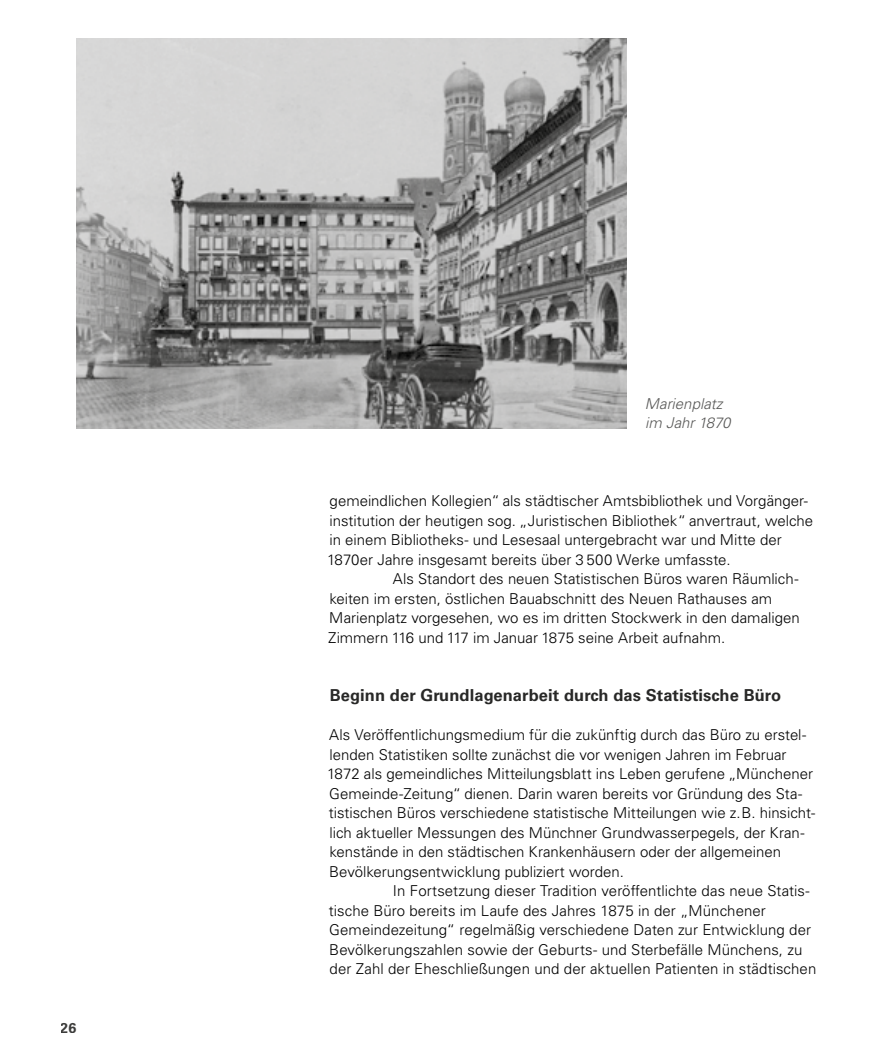
<style>
.page{position:relative;width:893px;height:1063px;background:#fff}
.page>*{position:absolute;margin:0;border:0;box-sizing:border-box;transform-origin:0 0}
.id210{font:700 16.5px "Univers LT Pro 65";letter-spacing:.005em;color:#282827}
.id11633{font:300 15px/19.5px "Univers LT Pro 45";color:#000}
.id11631{font:300 15px/19.5px "Univers LT Pro 45";color:#000}
.t1{font:italic 300 15px/19.5px "Univers LT Pro 45";color:#575756}
.t2{font:700 14.25px "Univers LT Pro 65";color:#3c3c3b}
</style>
<div class="page">
<img style="left:77px;top:38px;width:550px;height:390px">
<p class="t2" style="left:61px;top:1018px;width:17px">26</p>
<p class="t1" style="left:645px;top:394px;width:87px">Marienplatz im Jahr 1870</p>
<p class="id11633" style="left:327px;top:491px;width:488px">gemeindlichen Kollegien“ als städtischer Amtsbibliothek und Vorgänger&shy;institution der heutigen sog. „Juristischen Bibliothek“ anvertraut, welche in einem Bibliotheks- und Lesesaal untergebracht war und Mitte der 1870er Jahre insgesamt bereits über 3 500 Werke umfasste.</p>
<p class="id11633" style="left:328px;top:569px;width:473px;text-indent:65px">Als Standort des neuen Statistischen Büros waren Räumlich&shy;keiten im ersten, östlichen Bauabschnitt des Neuen Rathauses am Marienplatz vorgesehen, wo es im dritten Stockwerk in den damaligen Zimmern 116 und 117 im Januar 1875 seine Arbeit aufnahm.</p>
<h2 class="id210" style="left:330px;top:684px;width:453px">Beginn der Grundlagenarbeit durch das Statistische Büro</h2>
<p class="id11631" style="left:327px;top:725px;width:490px">Als Veröffentlichungsmedium für die zukünftig durch das Büro zu erstel&shy;lenden Statistiken sollte zunächst die vor wenigen Jahren im Februar 1872 als gemeindliches Mitteilungsblatt ins Leben gerufene „Münchener Gemeinde-Zeitung“ dienen. Darin waren bereits vor Gründung des Sta&shy;tistischen Büros verschiedene statistische Mitteilungen wie z.B. hinsicht&shy;lich aktueller Messungen des Münchner Grundwasserpegels, der Kran&shy;kenstände in den städtischen Krankenhäusern oder der allgemeinen Bevölkerungsentwicklung publiziert worden.</p>
<p class="id11633" style="left:329px;top:881px;width:489px;text-indent:64px">In Fortsetzung dieser Tradition veröffentlichte das neue Statis&shy;tische Büro bereits im Laufe des Jahres 1875 in der „Münchener Gemeindezeitung“ regelmäßig verschiedene Daten zur Entwicklung der Bevölkerungszahlen sowie der Geburts- und Sterbefälle Münchens, zu der Zahl der Eheschließungen und der aktuellen Patienten in städtischen</p>
</div>
